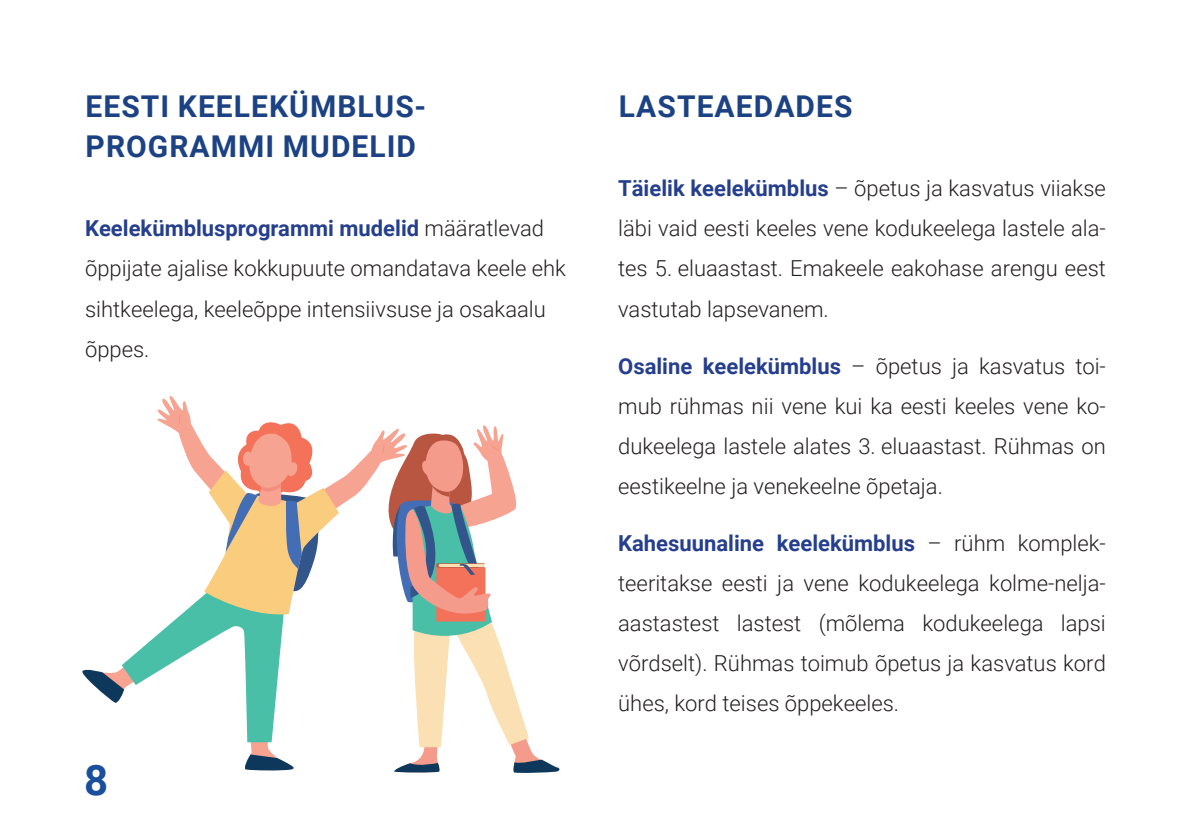
<style>
.page{position:relative;width:1191px;height:840px;background:#fff}
.page>*{position:absolute;margin:0;border:0;box-sizing:border-box;transform-origin:0 0}
.t1{font:700 42px "Roboto";color:#1a4f9d}
.t2{font:700 30px/40px "Roboto";letter-spacing:.035em;color:#1c4284}
.t3{font:300 22px/40px "Roboto";color:#231f20;text-align:justify}
.s1{font-weight:700;color:#253f8e}
</style>
<div class="page">
<svg style="left:82px;top:395px;width:478px;height:378px"></svg>
<h2 class="t2" style="left:86px;top:85px;width:342px">EESTI KEELEKÜMBLUS-<br>PROGRAMMI MUDELID</h2>
<p class="t3" style="left:85px;top:208px;width:482px;text-align:left"><span class="s1">Keelekümblusprogrammi mudelid</span> määratlevad õppijate ajalise kokkupuute omandatava keele ehk sihtkeelega, keeleõppe intensiivsuse ja osakaalu õppes.</p>
<h1 class="t1" style="left:84px;top:750px;width:26px">8</h1>
<h2 class="t2" style="left:618px;top:85px;width:235px">LASTEAEDADES</h2>
<p class="t3" style="left:618px;top:168px;width:489px"><span class="s1">Täielik keelekümblus</span> – õpetus ja kasvatus viiakse läbi vaid eesti keeles vene kodukeelega lastele ala&shy;tes 5. eluaastast. Emakeele eakohase arengu eest vastutab lapsevanem.</p>
<p class="t3" style="left:618px;top:345px;width:489px"><span class="s1">Osaline keelekümblus</span> – õpetus ja kasvatus toi&shy;mub rühmas nii vene kui ka eesti keeles vene ko&shy;dukeelega lastele alates 3. eluaastast. Rühmas on eestikeelne ja venekeelne õpetaja.</p>
<p class="t3" style="left:618px;top:522px;width:489px"><span class="s1">Kahesuunaline keelekümblus</span> – rühm komplek&shy;teeritakse eesti ja vene kodukeelega kolme-nelja&shy;aastastest lastest (mõlema kodukeelega lapsi võrdselt). Rühmas toimub õpetus ja kasvatus kord ühes, kord teises õppekeeles.</p>
</div>
